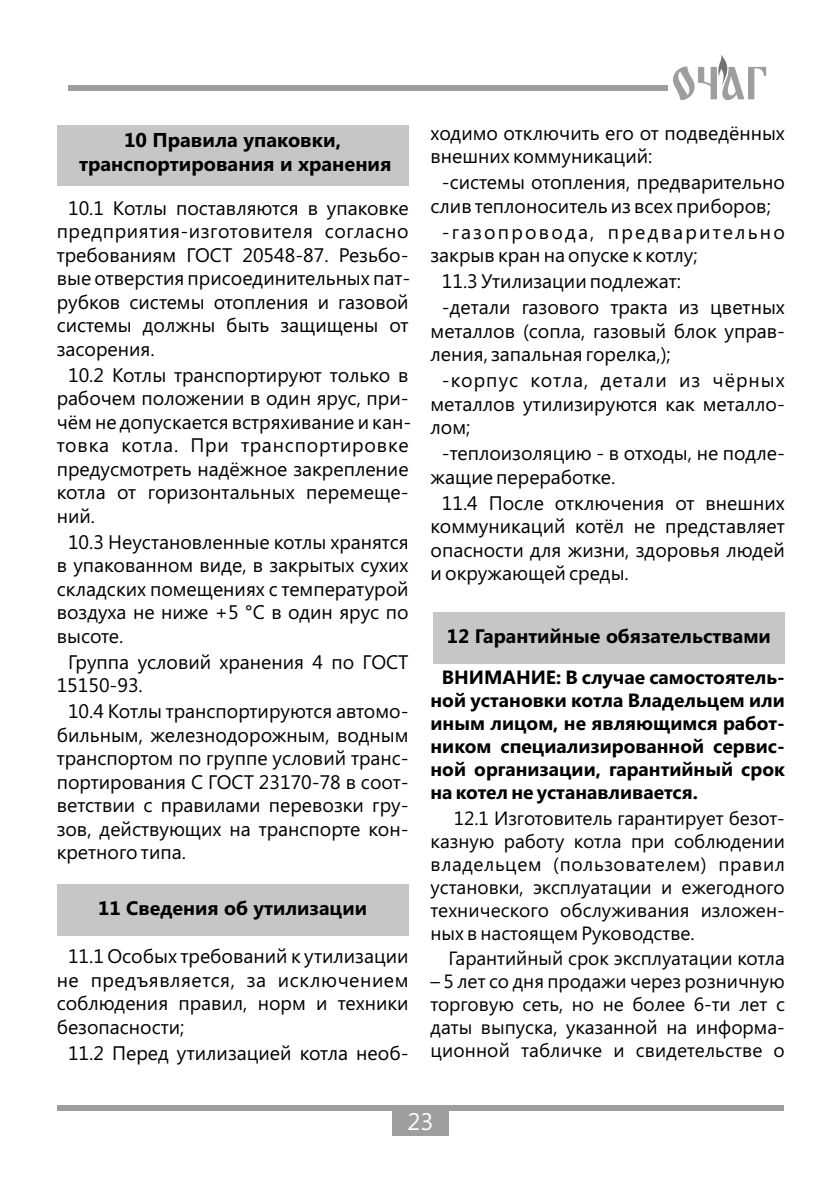
<style>
.page{position:relative;width:840px;height:1191px;background:#fff}
.page>*{position:absolute;margin:0;border:0;box-sizing:border-box;transform-origin:0 0}
.t1{font:24px "Segoe UI";color:#fefefe}
.t2{font:700 20px/24px "Segoe UI";color:#000;text-align:center}
.t3{font:19.6px/23.4px "Segoe UI";color:#000}
.t4{font:19.6px/23.4px "Segoe UI";letter-spacing:.1em;color:#000}
.t5{font:700 19.6px "Segoe UI";color:#000}
.t6{font:19.2px/23px "Segoe UI";color:#000;text-align:justify}
.t7{font:700 19.2px/23px "Segoe UI";color:#000;text-align:justify}
</style>
<div class="page">
<div style="left:57px;top:125px;width:351px;height:61px;background:#c5c6c6"></div>
<div style="left:57px;top:884px;width:351px;height:52px;background:#c5c6c6"></div>
<div style="left:433px;top:612px;width:351px;height:52px;background:#c5c6c6"></div>
<div style="left:57px;top:1105px;width:726px;height:6px;background:#9d9e9e"></div>
<div style="left:391px;top:1107px;width:57px;height:28px;background:#9d9e9e"></div>
<div style="left:68px;top:85px;width:599px;height:6px;background:#9d9e9e"></div>
<svg style="left:673px;top:55px;width:92px;height:45px"></svg>
<p class="t2" style="left:79px;top:130px;width:314px">10 Правила упаковки, транспортирования и хранения</p>
<p class="t3" style="left:57px;top:198px;width:355px;text-align:justify;text-indent:11px">10.1 Котлы поставляются в упаковке предприятия-изготовителя согласно требованиям ГОСТ 20548-87. Резьбо&shy;вые отверстия присоединительных пат&shy;рубков системы отопления и газовой системы должны быть защищены от засорения.</p>
<p class="t3" style="left:57px;top:365px;width:356px;text-indent:11px">10.2 Котлы транспортируют только в рабочем положении в один ярус, при&shy;чём не допускается встряхивание и кан&shy;товка котла. При транспортировке предусмотреть надёжное закрепление котла от горизонтальных перемеще&shy;ний.</p>
<p class="t3" style="left:57px;top:532px;width:353px;text-align:justify;text-indent:11px">10.3 Неустановленные котлы хранятся в упакованном виде, в закрытых сухих складских помещениях с температурой воздуха не ниже +5 °С в один ярус по высоте.</p>
<p class="t3" style="left:57px;top:652px;width:353px;text-indent:11px">Группа условий хранения 4 по ГОСТ<br>15150-93.</p>
<p class="t3" style="left:57px;top:701px;width:353px;text-align:justify;text-indent:11px">10.4 Котлы транспортируются автомо&shy;бильным, железнодорожным, водным транспортом по группе условий транс&shy;портирования С ГОСТ 23170-78 в соот&shy;ветствии с правилами перевозки гру&shy;зов, действующих на транспорте кон&shy;кретного типа.</p>
<p class="t5" style="left:98px;top:901px;width:270px">11 Сведения об утилизации</p>
<p class="t3" style="left:57px;top:946px;width:353px;text-align:justify;text-indent:11px">11.1 Особых требований к утилизации не предъявляется, за исключением соблюдения правил, норм и техники безопасности;</p>
<p class="t3" style="left:68px;top:1043px;width:342px">11.2 Перед утилизацией котла необ-</p>
<p class="t3" style="left:430px;top:123px;width:356px">ходимо отключить его от подведённых внешних коммуникаций:</p>
<p class="t3" style="left:430px;top:172px;width:355px;text-indent:11px">-системы отопления, предварительно слив теплоноситель из всех приборов;</p>
<p class="t4" style="left:430px;top:222px;width:355px;text-indent:11px">-газопровода, предварительно закрыв кран на опуске к котлу;</p>
<p class="t3" style="left:441px;top:270px;width:344px;line-height:26px">11.3 Утилизации подлежат:<br>-детали газового тракта из цветных</p>
<p class="t3" style="left:430px;top:321px;width:356px">металлов (сопла, газовый блок управ&shy;ления, запальная горелка,);</p>
<p class="t3" style="left:430px;top:370px;width:355px;text-align:justify;text-indent:11px">-корпус котла, детали из чёрных металлов утилизируются как металло&shy;лом;</p>
<p class="t3" style="left:430px;top:443px;width:355px;text-indent:11px">-теплоизоляцию - в отходы, не подле&shy;жащие переработке.</p>
<p class="t3" style="left:430px;top:493px;width:356px;text-align:justify;text-indent:11px">11.4 После отключения от внешних коммуникаций котёл не представляет опасности для жизни, здоровья людей и окружающей среды.</p>
<p class="t5" style="left:446px;top:629px;width:325px">12 Гарантийные обязательствами</p>
<p class="t7" style="left:430px;top:668px;width:356px;text-indent:11px">ВНИМАНИЕ: В случае самостоятель&shy;ной установки котла Владельцем или иным лицом, не являющимся работ&shy;ником специализированной сервис&shy;ной организации, гарантийный срок на котел не устанавливается.</p>
<p class="t6" style="left:430px;top:808px;width:356px;text-indent:23px">12.1 Изготовитель гарантирует безот&shy;казную работу котла при соблюдении владельцем (пользователем) правил установки, эксплуатации и ежегодного технического обслуживания изложен&shy;ных в настоящем Руководстве.</p>
<p class="t6" style="left:448px;top:948px;width:337px">Гарантийный срок эксплуатации котла</p>
<p class="t6" style="left:430px;top:971px;width:355px">– 5 лет со дня продажи через розничную торговую сеть, но не более 6-ти лет с даты выпуска, указанной на информа&shy;ционной табличке и свидетельстве о</p>
<p class="t1" style="left:407px;top:1112px;width:27px">23</p>
</div>
